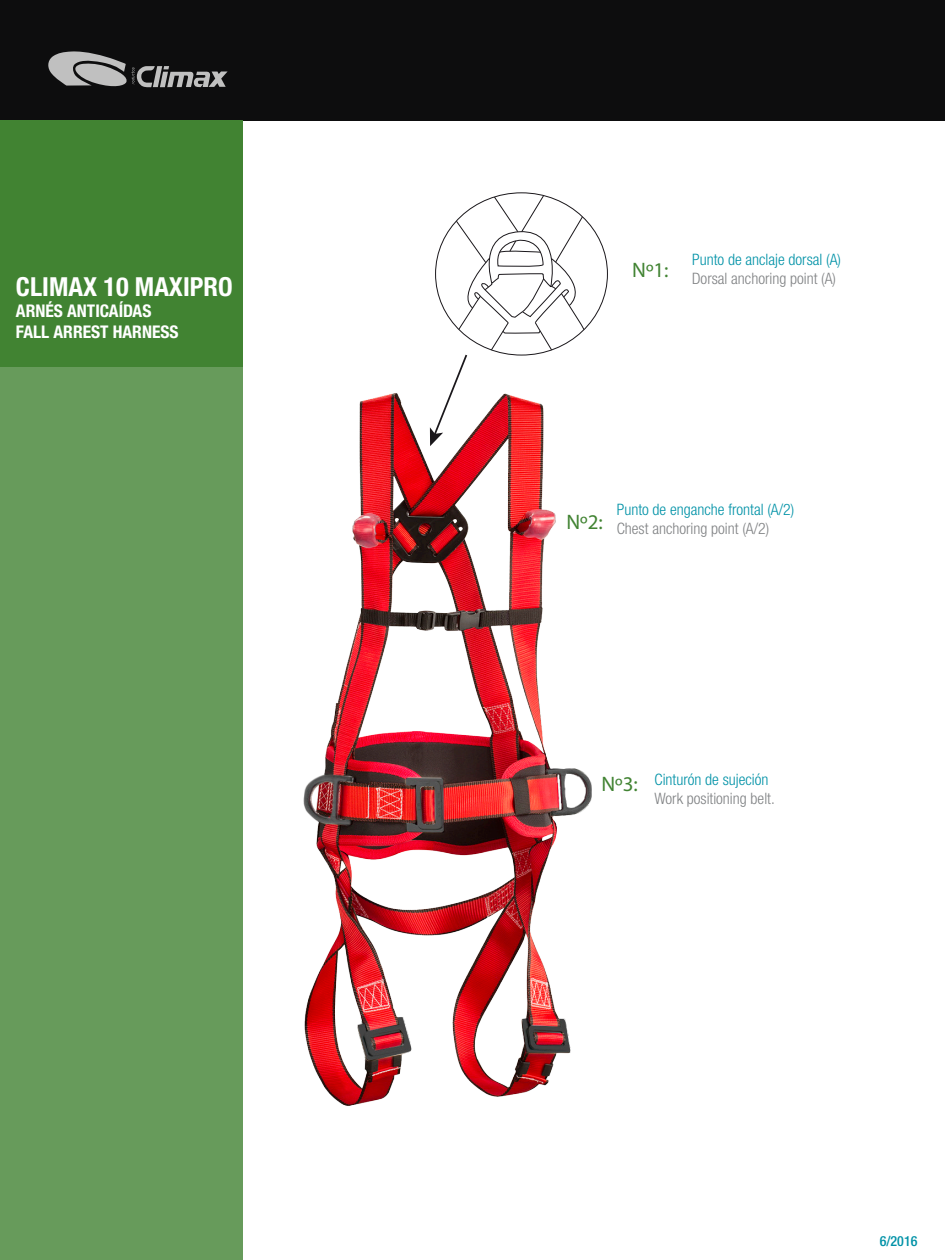
<style>
.page{position:relative;width:945px;height:1260px;background:#fff}
.page>*{position:absolute;margin:0;border:0;box-sizing:border-box;transform-origin:0 0}
.t1{font:700 condensed 26.25px "Helvetica Neue LT Std";color:#fff}
.t2{font:21px "Myriad Pro";color:#418332}
.t3{font:700 condensed 17.5px/21px "Helvetica Neue LT Std";color:#fff}
.t4{font:300 condensed 15.75px "Helvetica Neue LT Std";color:#0092a7}
.t5{font:300 condensed 15.75px "Helvetica Neue LT Std";color:#808284}
.t6{font:500 condensed 14px "Helvetica Neue LT Std";color:#0092a7}
</style>
<div class="page">
<div style="left:0;top:0;width:945px;height:121px;background:#0d0d0e"></div>
<div style="left:0;top:120px;width:242px;height:247px;background:#418332"></div>
<div style="left:0;top:366px;width:242px;height:894px;background:#679b5b"></div>
<svg style="left:48px;top:51px;width:180px;height:37px"></svg>
<svg style="left:435px;top:193px;width:164px;height:162px"></svg>
<img style="left:303px;top:355px;width:289px;height:751px">
<h1 class="t1" style="left:16px;top:271px;width:218px">CLIMAX 10 MAXIPRO</h1>
<p class="t3" style="left:16px;top:300px;width:164px">ARNÉS ANTICAÍDAS<br>FALL ARREST HARNESS</p>
<h2 class="t2" style="left:632px;top:257px;width:38px">Nº1:</h2>
<p class="t4" style="left:692px;top:250px;width:150px">Punto de anclaje dorsal (A)</p>
<p class="t5" style="left:692px;top:269px;width:145px">Dorsal anchoring point (A)</p>
<h2 class="t2" style="left:567px;top:509px;width:38px">Nº2:</h2>
<p class="t4" style="left:617px;top:501px;width:179px">Punto de enganche frontal (A/2)</p>
<p class="t5" style="left:617px;top:520px;width:154px">Chest anchoring point (A/2)</p>
<h2 class="t2" style="left:602px;top:771px;width:38px">Nº3:</h2>
<p class="t4" style="left:654px;top:770px;width:115px">Cinturón de sujeción</p>
<p class="t5" style="left:654px;top:789px;width:122px">Work positioning belt.</p>
<p class="t6" style="left:880px;top:1233px;width:39px">6/2016</p>
</div>
